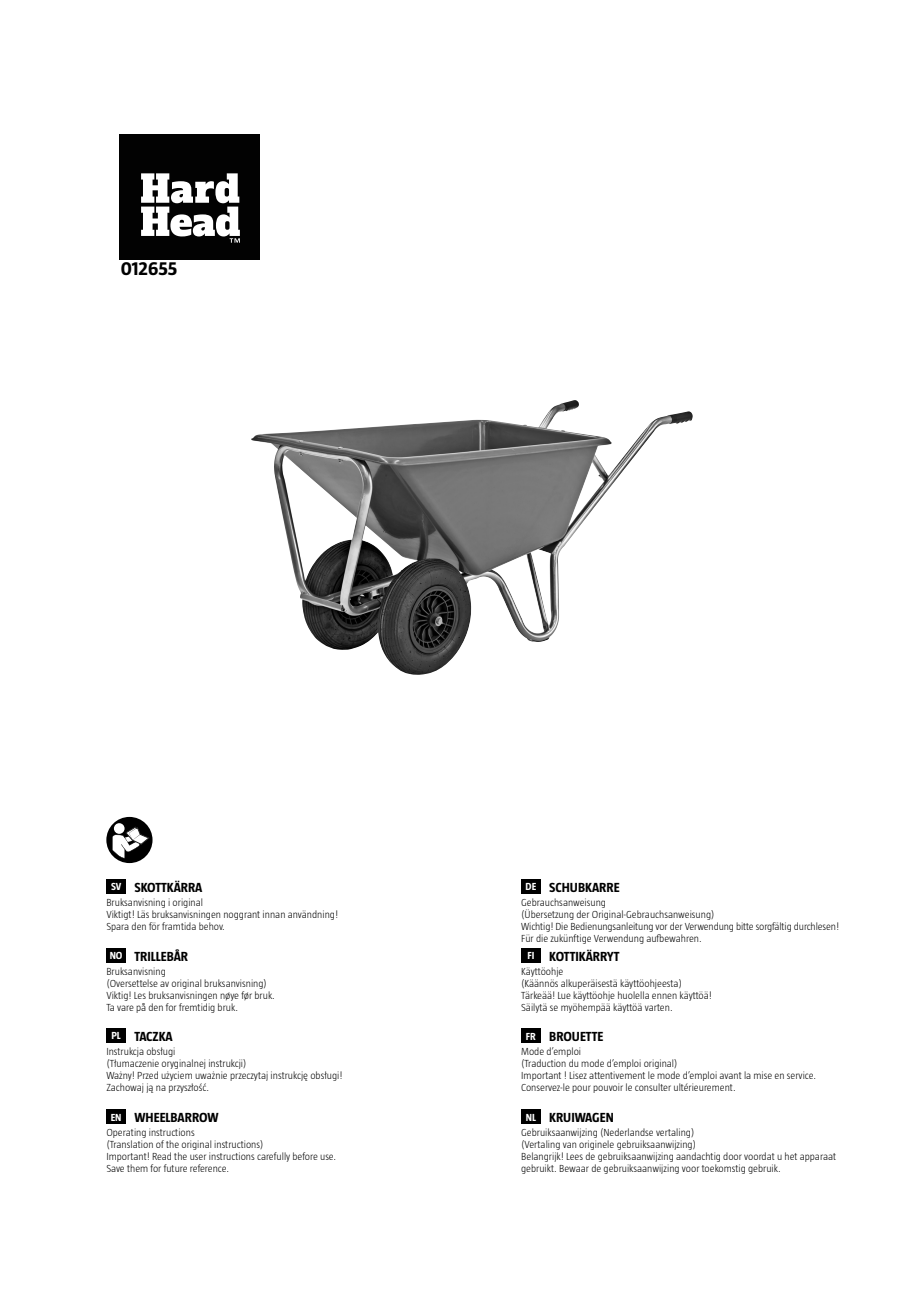
<style>
.page{position:relative;width:919px;height:1289px;background:#fff}
.page>*{position:absolute;margin:0;border:0;box-sizing:border-box;transform-origin:0 0}
.Artikelnummer{font:700 19.5px "Taz";letter-spacing:-.005em;color:#000}
.Benämning{font:700 13.5px "Taz";color:#000}
.t1{font:300 10.5px/12px "Taz";color:#000}
.t2{font:700 10.5px "Taz";color:#fff}
</style>
<div class="page">
<div style="left:119px;top:134px;width:141px;height:125px;background:#020202"></div>
<svg style="left:141px;top:173px;width:99px;height:70px"></svg>
<img style="left:251px;top:400px;width:322px;height:274px">
<div style="left:106px;top:1028px;width:20px;height:14px;background:#000"></div>
<div style="left:106px;top:879px;width:20px;height:14px;background:#000"></div>
<div style="left:106px;top:1109px;width:20px;height:14px;background:#000"></div>
<div style="left:106px;top:948px;width:20px;height:14px;background:#000"></div>
<div style="left:106px;top:817px;width:46px;height:46px;background:#000;border-radius:50%"></div>
<svg style="left:114px;top:823px;width:10px;height:10px"></svg>
<svg style="left:112px;top:825px;width:37px;height:33px"></svg>
<div style="left:521px;top:1028px;width:19px;height:14px;background:#000"></div>
<div style="left:521px;top:879px;width:19px;height:14px;background:#000"></div>
<div style="left:521px;top:1109px;width:19px;height:14px;background:#000"></div>
<div style="left:521px;top:948px;width:19px;height:14px;background:#000"></div>
<p class="Artikelnummer" style="left:121px;top:257px;width:58px">012655</p>
<p class="t2" style="left:111px;top:880px;width:12px">SV</p>
<p class="Benämning" style="left:134px;top:879px;width:69px">SKOTTKÄRRA</p>
<p class="t2" style="left:525px;top:880px;width:12px">DE</p>
<p class="Benämning" style="left:549px;top:879px;width:72px">SCHUBKARRE</p>
<p class="t1" style="left:106px;top:896px;width:98px">Bruksanvisning i original</p>
<p class="t1" style="left:106px;top:908px;width:233px">Viktigt! Läs bruksanvisningen noggrant innan användning!</p>
<p class="t1" style="left:106px;top:920px;width:120px">Spara den för framtida behov.</p>
<p class="t1" style="left:521px;top:896px;width:86px">Gebrauchsanweisung</p>
<p class="t1" style="left:521px;top:908px;width:195px">(Übersetzung der Original-Gebrauchsanweisung)</p>
<p class="t1" style="left:521px;top:920px;width:319px">Wichtig! Die Bedienungsanleitung vor der Verwendung bitte sorgfältig durchlesen!</p>
<p class="t1" style="left:521px;top:932px;width:182px">Für die zukünftige Verwendung aufbewahren.</p>
<p class="t2" style="left:110px;top:949px;width:14px">NO</p>
<p class="Benämning" style="left:134px;top:948px;width:55px">TRILLEBÅR</p>
<p class="t1" style="left:106px;top:965px;width:61px">Bruksanvisning</p>
<p class="t1" style="left:106px;top:977px;width:162px">(Oversettelse av original bruksanvisning)</p>
<p class="t1" style="left:106px;top:989px;width:170px">Viktig! Les bruksanvisningen nøye før bruk.</p>
<p class="t1" style="left:106px;top:1001px;width:133px">Ta vare på den for fremtidig bruk.</p>
<p class="t2" style="left:527px;top:949px;width:9px">FI</p>
<p class="Benämning" style="left:549px;top:948px;width:72px">KOTTIKÄRRYT</p>
<p class="t1" style="left:521px;top:965px;width:44px">Käyttöohje</p>
<p class="t1" style="left:521px;top:977px;width:162px">(Käännös alkuperäisestä käyttöohjeesta)</p>
<p class="t1" style="left:521px;top:989px;width:192px">Tärkeää! Lue käyttöohje huolella ennen käyttöä!</p>
<p class="t1" style="left:521px;top:1001px;width:153px">Säilytä se myöhempää käyttöä varten.</p>
<p class="t2" style="left:111px;top:1029px;width:11px">PL</p>
<p class="Benämning" style="left:134px;top:1029px;width:40px">TACZKA</p>
<p class="t2" style="left:526px;top:1030px;width:12px">FR</p>
<p class="Benämning" style="left:549px;top:1029px;width:56px">BROUETTE</p>
<p class="t1" style="left:106px;top:1045px;width:71px">Instrukcja obsługi</p>
<p class="t1" style="left:106px;top:1057px;width:142px">(Tłumaczenie oryginalnej instrukcji)</p>
<p class="t1" style="left:106px;top:1069px;width:237px">Ważny! Przed użyciem uważnie przeczytaj instrukcję obsługi!</p>
<p class="t1" style="left:106px;top:1081px;width:104px">Zachowaj ją na przyszłość.</p>
<p class="t1" style="left:521px;top:1045px;width:61px">Mode d’emploi</p>
<p class="t1" style="left:521px;top:1057px;width:158px">(Traduction du mode d’emploi original)</p>
<p class="t1" style="left:521px;top:1069px;width:296px">Important ! Lisez attentivement le mode d’emploi avant la mise en service.</p>
<p class="t1" style="left:521px;top:1081px;width:216px">Conservez-le pour pouvoir le consulter ultérieurement.</p>
<p class="t2" style="left:111px;top:1111px;width:12px">EN</p>
<p class="Benämning" style="left:134px;top:1109px;width:86px">WHEELBARROW</p>
<p class="t1" style="left:106px;top:1126px;width:90px">Operating instructions</p>
<p class="t1" style="left:106px;top:1138px;width:159px">(Translation of the original instructions)</p>
<p class="t1" style="left:106px;top:1150px;width:231px">Important! Read the user instructions carefully before use.</p>
<p class="t1" style="left:106px;top:1162px;width:124px">Save them for future reference.</p>
<p class="t2" style="left:526px;top:1111px;width:12px">NL</p>
<p class="Benämning" style="left:549px;top:1109px;width:66px">KRUIWAGEN</p>
<p class="t1" style="left:521px;top:1126px;width:175px">Gebruiksaanwijzing (Nederlandse vertaling)</p>
<p class="t1" style="left:521px;top:1138px;width:176px">(Vertaling van originele gebruiksaanwijzing)</p>
<p class="t1" style="left:521px;top:1150px;width:316px">Belangrijk! Lees de gebruiksaanwijzing aandachtig door voordat u het apparaat gebruikt. Bewaar de gebruiksaanwijzing voor toekomstig gebruik.</p>
</div>
